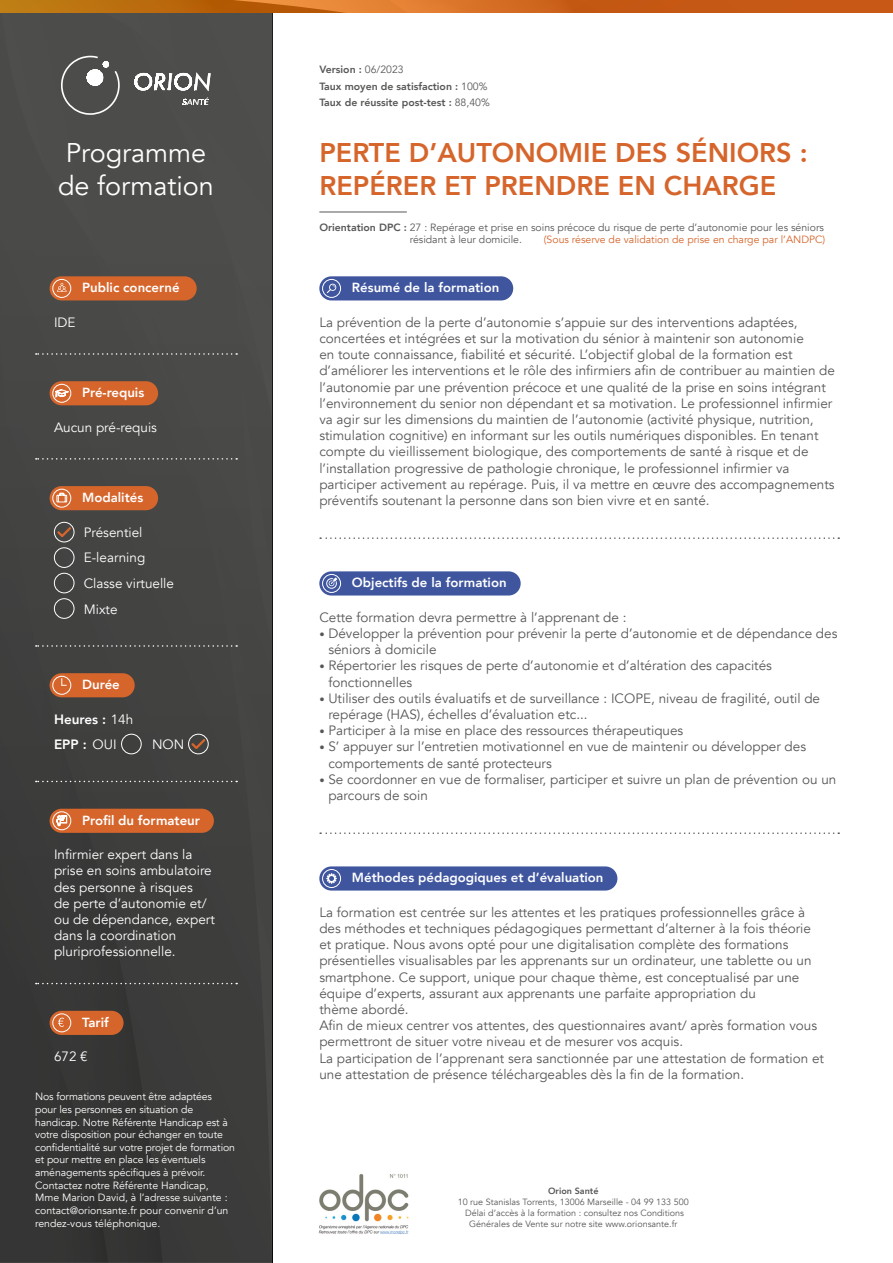
<style>
.page{position:relative;width:893px;height:1263px;background:#fff}
.page>*{position:absolute;margin:0;border:0;box-sizing:border-box;transform-origin:0 0}
.t1{font:800 27px/32.4px "Avenir";color:#d6652b}
.t2{font:27px/32.4px "Avenir";color:#fff}
.t3{font:13.5px/16.2px "Avenir";color:#575756}
.t4{font:13.5px/16.2px "Avenir";color:#fff}
.t5{font:800 13.5px "Avenir";color:#fff}
.t6{font:800 13.2px "Avenir";color:#fff}
.t7{font:10.5px/12.6px "Avenir";letter-spacing:-.01em;color:#fff}
.t8{font:10.5px "Avenir";color:#575756}
.t9{font:800 10.5px/16px "Avenir";color:#575756}
.t10{font:10.5px "Avenir";color:#d6652b}
.t11{font:9px/10.8px "Avenir";color:#575756;text-align:center}
.t12{font:800 9px "Avenir";color:#575756}
.s1{font-weight:400}
.s2{font-weight:800}
.s3{font-size:10.5px}
</style>
<div class="page">
<div style="left:0;top:13px;width:272px;height:1250px;background:linear-gradient(to bottom,#50504f,#353534)"></div>
<svg style="left:0;top:0;width:893px;height:13px;background:#c96819"></svg>
<div style="left:319px;top:276px;width:194px;height:24px;background:#3f559e;border-radius:12px"></div>
<div style="left:322px;top:279px;width:19px;height:19px;border:1px solid #fff;border-radius:50%"></div>
<svg style="left:327px;top:283px;width:10px;height:10px"></svg>
<div style="left:319px;top:571px;width:202px;height:24px;background:#3f559e;border-radius:12px"></div>
<div style="left:322px;top:574px;width:19px;height:19px;border:1px solid #fff;border-radius:50%"></div>
<svg style="left:326px;top:577px;width:12px;height:12px"></svg>
<svg style="left:320px;top:537px;width:519px;height:2px"></svg>
<svg style="left:320px;top:832px;width:519px;height:2px"></svg>
<svg style="left:182px;top:98px;width:28px;height:7px"></svg>
<svg style="left:134px;top:72px;width:77px;height:19px"></svg>
<svg style="left:61px;top:56px;width:59px;height:59px;background:#666"></svg>
<div style="left:319px;top:866px;width:298px;height:24px;background:#3f559e;border-radius:12px"></div>
<div style="left:322px;top:869px;width:19px;height:19px;border:1px solid #fff;border-radius:50%"></div>
<svg style="left:326px;top:873px;width:11px;height:11px"></svg>
<svg style="left:36px;top:353px;width:201px;height:2px"></svg>
<svg style="left:36px;top:458px;width:201px;height:2px"></svg>
<svg style="left:36px;top:645px;width:201px;height:2px"></svg>
<svg style="left:36px;top:781px;width:201px;height:1px"></svg>
<svg style="left:36px;top:983px;width:201px;height:1px"></svg>
<div style="left:50px;top:381px;width:108px;height:24px;background:#d6652b;border-radius:12px"></div>
<div style="left:52px;top:384px;width:19px;height:19px;border:1px solid #fff;border-radius:50%"></div>
<svg style="left:55px;top:389px;width:13px;height:8px"></svg>
<div style="left:50px;top:809px;width:164px;height:24px;background:#d6652b;border-radius:12px"></div>
<div style="left:52px;top:811px;width:19px;height:19px;border:1px solid #fff;border-radius:50%"></div>
<svg style="left:57px;top:815px;width:10px;height:14px"></svg>
<div style="left:50px;top:276px;width:147px;height:24px;background:#d6652b;border-radius:12px"></div>
<div style="left:52px;top:279px;width:19px;height:19px;border:1px solid #fff;border-radius:50%"></div>
<svg style="left:57px;top:283px;width:10px;height:9px"></svg>
<div style="left:54px;top:522px;width:20px;height:20px;border:1px solid #fff;border-radius:50%"></div>
<div style="left:54px;top:573px;width:20px;height:20px;border:1px solid #fff;border-radius:50%"></div>
<div style="left:54px;top:547px;width:20px;height:21px;border:1px solid #fff;border-radius:50%"></div>
<div style="left:54px;top:598px;width:20px;height:21px;border:1px solid #fff;border-radius:50%"></div>
<div style="left:50px;top:486px;width:108px;height:24px;background:#d6652b;border-radius:12px"></div>
<div style="left:52px;top:489px;width:19px;height:19px;border:1px solid #fff;border-radius:50%"></div>
<svg style="left:56px;top:493px;width:11px;height:9px"></svg>
<svg style="left:55px;top:525px;width:18px;height:14px"></svg>
<div style="left:50px;top:673px;width:85px;height:24px;background:#d6652b;border-radius:12px"></div>
<div style="left:52px;top:676px;width:19px;height:19px;border:1px solid #fff;border-radius:50%"></div>
<svg style="left:61px;top:678px;width:5px;height:8px"></svg>
<div style="left:121px;top:734px;width:21px;height:20px;border:1px solid #fff;border-radius:50%"></div>
<div style="left:188px;top:734px;width:21px;height:20px;border:1px solid #fff;border-radius:50%"></div>
<svg style="left:189px;top:737px;width:18px;height:14px"></svg>
<hr style="left:319px;top:212px;width:88px;height:1px;background:#575756">
<div style="left:50px;top:1011px;width:74px;height:24px;background:#d6652b;border-radius:12px"></div>
<div style="left:52px;top:1013px;width:19px;height:19px;border:1px solid #fff;border-radius:50%"></div>
<svg style="left:58px;top:1018px;width:6px;height:9px"></svg>
<img style="left:318px;top:1174px;width:91px;height:60px">
<h1 class="t2" style="left:58px;top:137px;width:157px">Programme de formation</h1>
<p class="t6" style="left:82px;top:277px;width:99px">Public concerné</p>
<p class="t4" style="left:54px;top:314px;width:23px">IDE</p>
<p class="t6" style="left:82px;top:382px;width:64px">Pré-requis</p>
<p class="t4" style="left:54px;top:419px;width:105px">Aucun pré-requis</p>
<p class="t6" style="left:82px;top:487px;width:63px">Modalités</p>
<p class="t4" style="left:84px;top:524px;width:60px">Présentiel</p>
<p class="t4" style="left:84px;top:550px;width:63px">E-learning</p>
<p class="t4" style="left:84px;top:601px;width:35px">Mixte</p>
<p class="t4" style="left:84px;top:575px;width:92px">Classe virtuelle</p>
<p class="t6" style="left:82px;top:674px;width:39px">Durée</p>
<p class="t5" style="left:54px;top:708px;width:81px">Heures : <span class="s1">14h</span></p>
<p class="t5" style="left:54px;top:734px;width:64px">EPP : <span class="s1">OUI</span></p>
<p class="t4" style="left:152px;top:737px;width:34px">NON</p>
<p class="t6" style="left:82px;top:810px;width:119px">Profil du formateur</p>
<p class="t4" style="left:54px;top:847px;width:162px">Infirmier expert dans la prise en soins ambulatoire des personne à risques<br>de perte d’autonomie et/ ou de dépendance, expert dans la coordination pluriprofessionnelle.</p>
<p class="t6" style="left:82px;top:1012px;width:28px">Tarif</p>
<p class="t4" style="left:54px;top:1049px;width:35px">672 €</p>
<p class="t7" style="left:35px;top:1091px;width:201px">Nos formations peuvent être adaptées pour les personnes en situation de handicap. Notre Référente Handicap est à votre disposition pour échanger en toute confidentialité sur votre projet de formation et pour mettre en place les éventuels aménagements spécifiques à prévoir.<br>Contactez notre Référente Handicap, Mme Marion David, à l’adresse suivante : contact@orionsante.fr pour convenir d’un rendez-vous téléphonique.</p>
<p class="t9" style="left:319px;top:62px;width:172px">Version : <span class="s1">06/2023<br></span>Taux moyen de satisfaction : <span class="s1">100%<br></span>Taux de réussite post-test : <span class="s1">88,40%</span></p>
<h1 class="t1" style="left:319px;top:137px;width:490px">PERTE D’AUTONOMIE DES SÉNIORS :<br>REPÉRER ET PRENDRE EN CHARGE</h1>
<p class="t8" style="left:319px;top:221px;width:506px"><span class="s2">Orientation DPC :</span> 27 : Repérage et prise en soins précoce du risque de perte d’autonomie pour les séniors</p>
<p class="t8" style="left:410px;top:234px;width:114px">résidant à leur domicile.</p>
<p class="t10" style="left:544px;top:234px;width:283px">(Sous réserve de validation de prise en charge par l’ANDPC)</p>
<p class="t6" style="left:352px;top:277px;width:149px">Résumé de la formation</p>
<p class="t3" style="left:319px;top:314px;width:517px">La prévention de la perte d’autonomie s’appuie sur des interventions adaptées, concertées et intégrées et sur la motivation du sénior à maintenir son autonomie<br>en toute connaissance, fiabilité et sécurité. L’objectif global de la formation est d’améliorer les interventions et le rôle des infirmiers afin de contribuer au maintien de l’autonomie par une prévention précoce et une qualité de la prise en soins intégrant l’environnement du senior non dépendant et sa motivation. Le professionnel infirmier va agir sur les dimensions du maintien de l’autonomie (activité physique, nutrition, stimulation cognitive) en informant sur les outils numériques disponibles. En tenant compte du vieillissement biologique, des comportements de santé à risque et de l’installation progressive de pathologie chronique, le professionnel infirmier va participer activement au repérage. Puis, il va mettre en œuvre des accompagnements préventifs soutenant la personne dans son bien vivre et en santé.</p>
<p class="t6" style="left:352px;top:572px;width:156px">Objectifs de la formation</p>
<p class="t3" style="left:319px;top:609px;width:309px">Cette formation devra permettre à l’apprenant de :</p>
<p class="t3" style="left:328px;top:625px;width:511px;text-indent:-9px"><span class="s3">•</span> Développer la prévention pour prévenir la perte d’autonomie et de dépendance des séniors à domicile</p>
<p class="t3" style="left:328px;top:658px;width:445px;text-indent:-9px"><span class="s3">•</span> Répertorier les risques de perte d’autonomie et d’altération des capacités fonctionnelles</p>
<p class="t3" style="left:328px;top:690px;width:493px;text-indent:-9px"><span class="s3">•</span> Utiliser des outils évaluatifs et de surveillance : ICOPE, niveau de fragilité, outil de repérage (HAS), échelles d’évaluation etc...</p>
<p class="t3" style="left:319px;top:723px;width:365px"><span class="s3">•</span> Participer à la mise en place des ressources thérapeutiques</p>
<p class="t3" style="left:328px;top:739px;width:479px;text-indent:-9px"><span class="s3">•</span> S’ appuyer sur l’entretien motivationnel en vue de maintenir ou développer des comportements de santé protecteurs</p>
<p class="t3" style="left:328px;top:771px;width:510px;text-indent:-9px"><span class="s3">•</span> Se coordonner en vue de formaliser, participer et suivre un plan de prévention ou un parcours de soin</p>
<p class="t6" style="left:352px;top:867px;width:253px">Méthodes pédagogiques et d’évaluation</p>
<p class="t3" style="left:319px;top:904px;width:506px">La formation est centrée sur les attentes et les pratiques professionnelles grâce à des méthodes et techniques pédagogiques permettant d’alterner à la fois théorie et pratique. Nous avons opté pour une digitalisation complète des formations présentielles visualisables par les apprenants sur un ordinateur, une tablette ou un smartphone. Ce support, unique pour chaque thème, est conceptualisé par une équipe d’experts, assurant aux apprenants une parfaite appropriation du<br>thème abordé.<br>Afin de mieux centrer vos attentes, des questionnaires avant/ après formation vous permettront de situer votre niveau et de mesurer vos acquis.<br>La participation de l’apprenant sera sanctionnée par une attestation de formation et une attestation de présence téléchargeables dès la fin de la formation.</p>
<p class="t12" style="left:548px;top:1184px;width:52px">Orion Santé</p>
<p class="t11" style="left:458px;top:1196px;width:233px">10 rue Stanislas Torrents, 13006 Marseille - 04 99 133 500<br>Délai d’accès à la formation : consultez nos Conditions<br>Générales de Vente sur notre site www.orionsante.fr</p>
</div>
